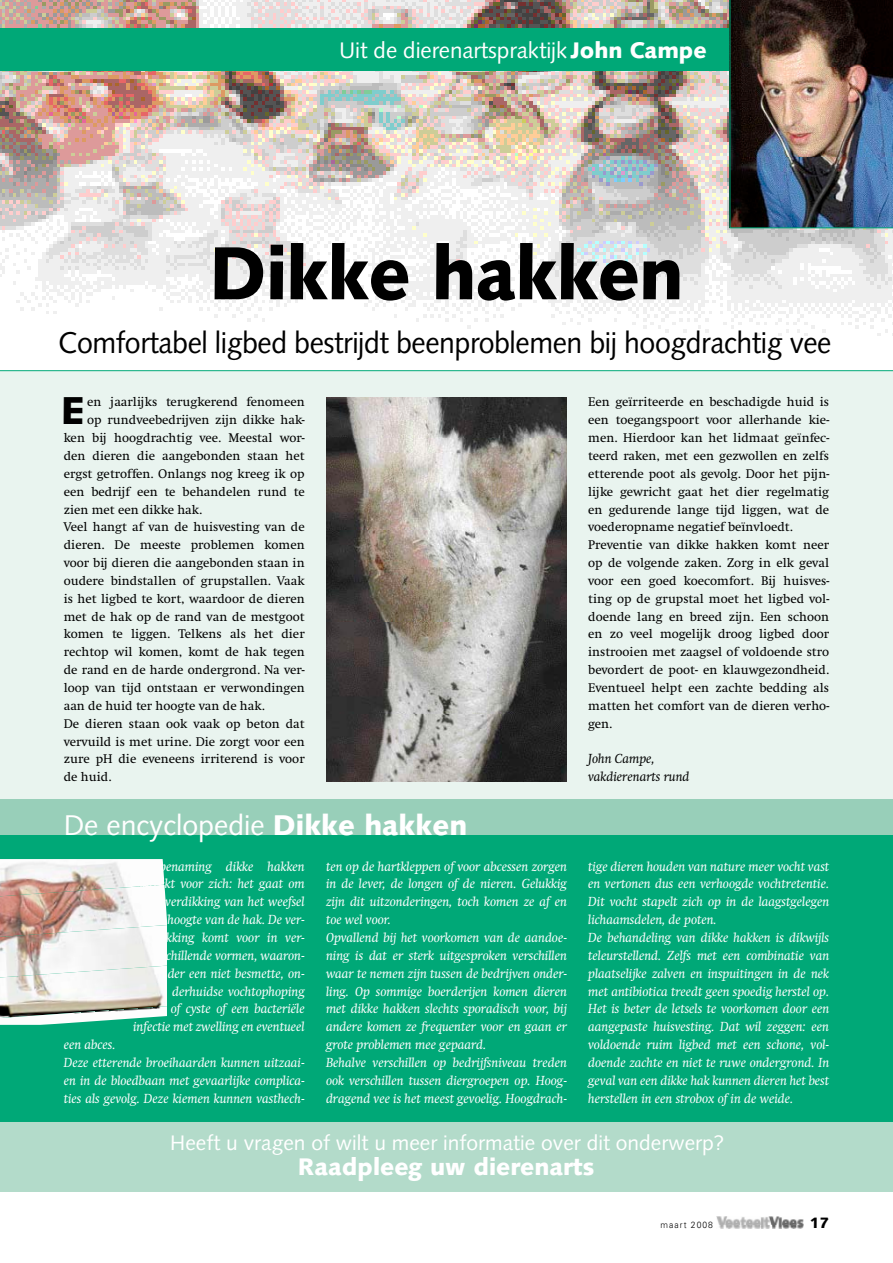
<style>
.page{position:relative;width:893px;height:1263px;background:#fff}
.page>*{position:absolute;margin:0;border:0;box-sizing:border-box;transform-origin:0 0}
.t1{font:900 75px "Syntax";letter-spacing:-.015em;color:#000;scale:.95 1}
.t2{font:900 38.85px "Syntax";color:#000}
.t3{font:30px "Syntax";letter-spacing:-.015em;color:#000;scale:.95 1}
.t4{font:28.5px "Syntax";color:#fff}
.t5{font:900 24px "Syntax";color:#fff}
.t6{font:22.5px "Syntax";letter-spacing:-.005em;color:#fff}
.t7{font:21px "Syntax";color:#fff}
.t8{font:900 15px "Syntax";color:#000}
.t9{font:italic 13.05px/17.9px "Swift";color:#fff}
.t10{font:13.05px/17.9px "Swift";color:#000}
.t11{font:italic 13.05px/17.9px "Swift";color:#000}
.t12{font:300 9px "Univers";letter-spacing:.12em;color:#000;scale:.95 1}
.s1{font-weight:900}
</style>
<div class="page">
<img style="left:717px;top:1216px;width:86px;height:12px">
<div style="left:0;top:1102px;width:893px;height:90px;background:#b3dbca"></div>
<div style="left:0;top:371px;width:893px;height:446px;background:#e9f4ef"></div>
<div style="left:0;top:799px;width:893px;height:72px;background:#98cfb9"></div>
<img style="left:0;top:0;width:893px;height:336px">
<div style="left:0;top:835px;width:893px;height:286px;background:#00a877"></div>
<img style="left:326px;top:397px;width:241px;height:384px">
<img style="left:0;top:859px;width:164px;height:26px">
<img style="left:0;top:885px;width:167px;height:40px">
<img style="left:0;top:925px;width:167px;height:40px">
<img style="left:0;top:965px;width:167px;height:41px">
<img style="left:0;top:1006px;width:167px;height:19px">
<hr style="left:0;top:370px;width:893px;height:1px;background:#00a877">
<hr style="left:0;top:1120px;width:893px;height:2px;background:#00a877">
<div style="left:0;top:28px;width:893px;height:43px;background:#00a877"></div>
<img style="left:730px;top:0;width:163px;height:228px">
<h3 class="t6" style="left:339px;top:37px;width:369px">Uit de dierenartspraktijk <span class="s1">John Campe</span></h3>
<h1 class="t1" style="left:209px;top:229px;width:501px">Dikke hakken</h1>
<h3 class="t3" style="left:58px;top:325px;width:815px">Comfortabel ligbed bestrijdt beenproblemen bij hoogdrachtig vee</h3>
<h2 class="t2" style="left:61px;top:388px;width:26px">E</h2>
<p class="t10" style="left:87px;top:393px;width:219px">en jaarlijks terugkerend fenomeen</p>
<p class="t10" style="left:87px;top:411px;width:219px">op rundveebedrijven zijn dikke hak-</p>
<p class="t10" style="left:64px;top:429px;width:242px">ken bij hoogdrachtig vee. Meestal wor-</p>
<p class="t10" style="left:64px;top:447px;width:242px">den dieren die aangebonden staan het</p>
<p class="t10" style="left:64px;top:465px;width:242px">ergst getroffen. Onlangs nog kreeg ik op</p>
<p class="t10" style="left:64px;top:483px;width:242px">een bedrijf een te behandelen rund te</p>
<p class="t10" style="left:64px;top:501px;width:140px">zien met een dikke hak.</p>
<p class="t10" style="left:64px;top:518px;width:242px">Veel hangt af van de huisvesting van de</p>
<p class="t10" style="left:64px;top:536px;width:242px">dieren. De meeste problemen komen</p>
<p class="t10" style="left:64px;top:554px;width:242px">voor bij dieren die aangebonden staan in</p>
<p class="t10" style="left:64px;top:572px;width:242px">oudere bindstallen of grupstallen. Vaak</p>
<p class="t10" style="left:64px;top:590px;width:242px">is het ligbed te kort, waardoor de dieren</p>
<p class="t10" style="left:64px;top:608px;width:242px">met de hak op de rand van de mestgoot</p>
<p class="t10" style="left:64px;top:625px;width:242px">komen te liggen. Telkens als het dier</p>
<p class="t10" style="left:64px;top:643px;width:242px">rechtop wil komen, komt de hak tegen</p>
<p class="t10" style="left:64px;top:661px;width:242px">de rand en de harde ondergrond. Na ver-</p>
<p class="t10" style="left:64px;top:679px;width:242px">loop van tijd ontstaan er verwondingen</p>
<p class="t10" style="left:64px;top:697px;width:202px">aan de huid ter hoogte van de hak.</p>
<p class="t10" style="left:64px;top:715px;width:242px">De dieren staan ook vaak op beton dat</p>
<p class="t10" style="left:64px;top:733px;width:242px">vervuild is met urine. Die zorgt voor een</p>
<p class="t10" style="left:64px;top:750px;width:242px">zure pH die eveneens irriterend is voor</p>
<p class="t10" style="left:64px;top:768px;width:49px">de huid.</p>
<h3 class="t4" style="left:64px;top:808px;width:405px">De encyclopedie <span class="s1">Dikke hakken</span></h3>
<p class="t9" style="left:132px;top:857px;width:175px;text-align:right">De benaming dikke hakken spreekt voor zich: het gaat om een verdikking van het weefsel ter hoogte van de hak. De ver&shy;dikking komt voor in ver&shy;schillende vormen, waaron-<br>der een niet besmette, on&shy;derhuidse vochtophoping<br>of cyste of een bacteriële infectie met zwelling en eventueel</p>
<p class="t9" style="left:64px;top:1036px;width:242px">een abces.<br>Deze etterende broeihaarden kunnen uitzaai&shy;en in de bloedbaan met gevaarlijke complica&shy;ties als gevolg. Deze kiemen kunnen vasthech-</p>
<p class="t9" style="left:326px;top:857px;width:242px">ten op de hartkleppen of voor abcessen zorgen in de lever, de longen of de nieren. Gelukkig zijn dit uitzonderingen, toch komen ze af en toe wel voor.<br>Opvallend bij het voorkomen van de aandoe&shy;ning is dat er sterk uitgesproken verschillen waar te nemen zijn tussen de bedrijven onder&shy;ling. Op sommige boerderijen komen dieren met dikke hakken slechts sporadisch voor, bij andere komen ze frequenter voor en gaan er grote problemen mee gepaard.<br>Behalve verschillen op bedrijfsniveau treden ook verschillen tussen diergroepen op. Hoog&shy;dragend vee is het meest gevoelig. Hoogdrach-</p>
<p class="t10" style="left:588px;top:393px;width:242px">Een geïrriteerde en beschadigde huid is een toegangspoort voor allerhande kie&shy;men. Hierdoor kan het lidmaat geïnfec&shy;teerd raken, met een gezwollen en zelfs etterende poot als gevolg. Door het pijn&shy;lijke gewricht gaat het dier regelmatig en gedurende lange tijd liggen, wat de voederopname negatief beïnvloedt.<br>Preventie van dikke hakken komt neer op de volgende zaken. Zorg in elk geval voor een goed koecomfort. Bij huisves&shy;ting op de grupstal moet het ligbed vol&shy;doende lang en breed zijn. Een schoon en zo veel mogelijk droog ligbed door instrooien met zaagsel of voldoende stro bevordert de poot- en klauwgezondheid.<br>Eventueel helpt een zachte bedding als matten het comfort van de dieren verho&shy;gen.</p>
<p class="t11" style="left:588px;top:750px;width:103px">John Campe, vakdierenarts rund</p>
<p class="t9" style="left:588px;top:857px;width:242px">tige dieren houden van nature meer vocht vast en vertonen dus een verhoogde vochtretentie.<br>Dit vocht stapelt zich op in de laagstgelegen lichaamsdelen, de poten.<br>De behandeling van dikke hakken is dikwijls teleurstellend. Zelfs met een combinatie van plaatselijke zalven en inspuitingen in de nek met antibiotica treedt geen spoedig herstel op.<br>Het is beter de letsels te voorkomen door een aangepaste huisvesting. Dat wil zeggen: een voldoende ruim ligbed met een schone, vol&shy;doende zachte en niet te ruwe ondergrond. In geval van een dikke hak kunnen dieren het best herstellen in een strobox of in de weide.</p>
<h3 class="t7" style="left:170px;top:1130px;width:556px">Heeft u vragen of wilt u meer informatie over dit onderwerp?</h3>
<h3 class="t5" style="left:298px;top:1153px;width:298px">Raadpleeg uw dierenarts</h3>
<p class="t12" style="left:661px;top:1219px;width:57px">maart 2008</p>
<p class="t8" style="left:810px;top:1213px;width:21px">17</p>
</div>
